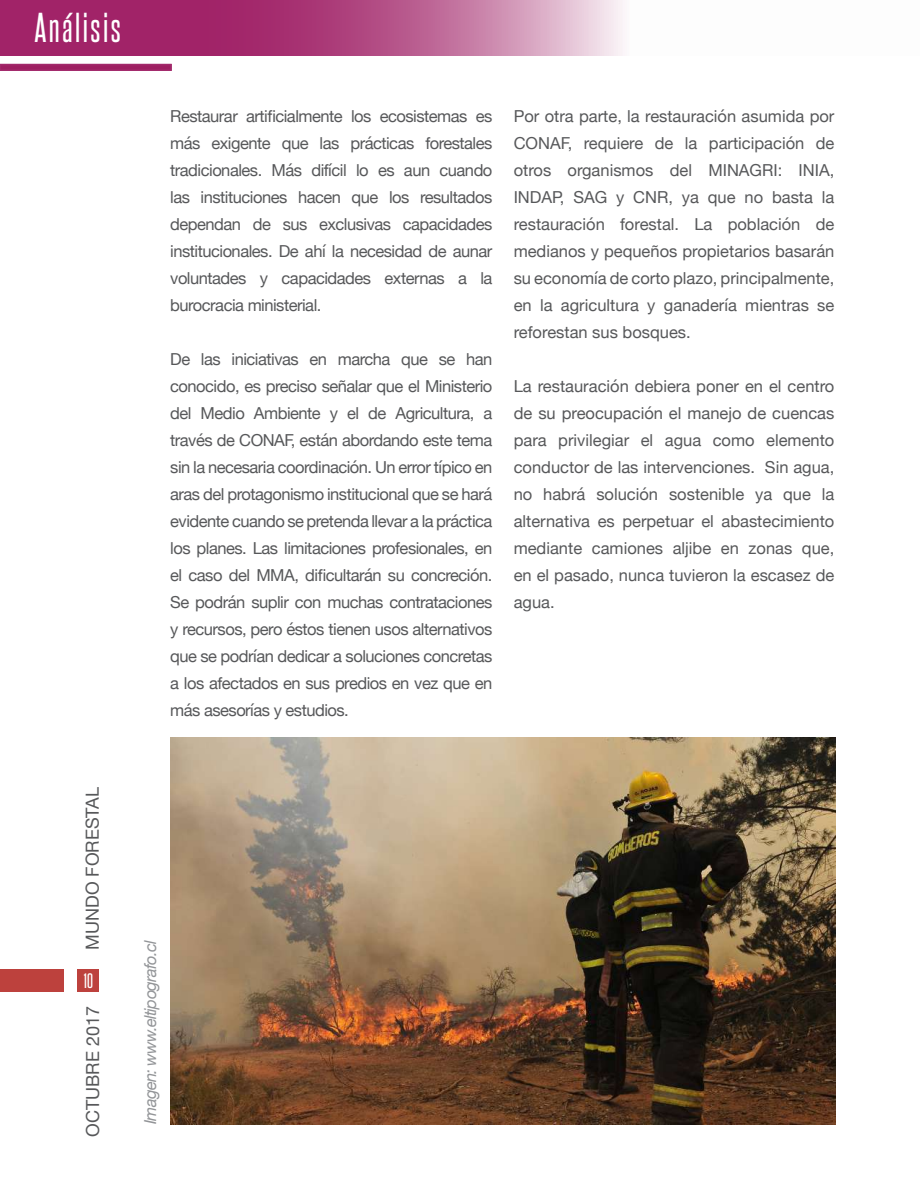
<style>
.page{position:relative;width:921px;height:1188px;background:#fff}
.page>*{position:absolute;margin:0;border:0;box-sizing:border-box;transform-origin:0 0}
.t1{font:36px "Steelfish Rg";letter-spacing:.07em;color:#fff}
.t2{font:18px "Helvetica Neue";color:#57585a}
.t3{font:18px "Steelfish Rg";color:#fff}
.t4{font:16.5px/27px "Helvetica Neue";letter-spacing:-.02em;color:#57585a;text-align:justify}
.t5{font:italic 16.5px "Helvetica Neue";letter-spacing:-.045em;color:#939598}
</style>
<div class="page">
<div style="left:0;top:969px;width:64px;height:23px;background:#bd413d"></div>
<div style="left:78px;top:970px;width:21px;height:22px;background:#bd413d"></div>
<img style="left:170px;top:737px;width:665px;height:387px">
<svg style="left:0;top:0;width:623px;height:55px;background:#b55489"></svg>
<div style="left:0;top:65px;width:171px;height:5px;background:#9e1f62"></div>
<div style="left:0;top:64px;width:172px;height:7px;border:2px solid #a32a6c"></div>
<h1 class="t1" style="left:34px;top:5px;width:88px">Análisis</h1>
<p class="t4" style="left:170px;top:104px;width:323px">Restaurar artificialmente los ecosistemas es más exigente que las prácticas forestales tradicionales. Más difícil lo es aun cuando las instituciones hacen que los resultados dependan de sus exclusivas capacidades institucionales. De ahí la necesidad de aunar voluntades y capacidades externas a la burocracia ministerial.</p>
<p class="t4" style="left:170px;top:347px;width:323px">De las iniciativas en marcha que se han conocido, es preciso señalar que el Ministerio del Medio Ambiente y el de Agricultura, a través de CONAF, están abordando este tema sin la necesaria coordinación. Un error típico en aras del protagonismo institucional que se hará evidente cuando se pretenda llevar a la práctica los planes. Las limitaciones profesionales, en el caso del MMA, dificultarán su concreción.<br>Se podrán suplir con muchas contrataciones y recursos, pero éstos tienen usos alternativos que se podrían dedicar a soluciones concretas a los afectados en sus predios en vez que en más asesorías y estudios.</p>
<p class="t4" style="left:513px;top:104px;width:322px">Por otra parte, la restauración asumida por CONAF, requiere de la participación de otros organismos del MINAGRI: INIA, INDAP, SAG y CNR, ya que no basta la restauración forestal. La población de medianos y pequeños propietarios basarán su economía de corto plazo, principalmente, en la agricultura y ganadería mientras se reforestan sus bosques.</p>
<p class="t4" style="left:513px;top:374px;width:322px">La restauración debiera poner en el centro de su preocupación el manejo de cuencas para privilegiar el agua como elemento conductor de las intervenciones. Sin agua, no habrá solución sostenible ya que la alternativa es perpetuar el abastecimiento mediante camiones aljibe en zonas que, en el pasado, nunca tuvieron la escasez de agua.</p>
<p class="t2" style="left:79px;top:950px;width:164px;rotate:-90deg">MUNDO FORESTAL</p>
<p class="t3" style="left:84px;top:970px;width:11px">10</p>
<p class="t2" style="left:80px;top:1137px;width:132px;rotate:-90deg">OCTUBRE 2017</p>
<p class="t5" style="left:138px;top:1124px;width:186px;rotate:-90deg">Imagen: www.eltipografo.cl</p>
</div>
